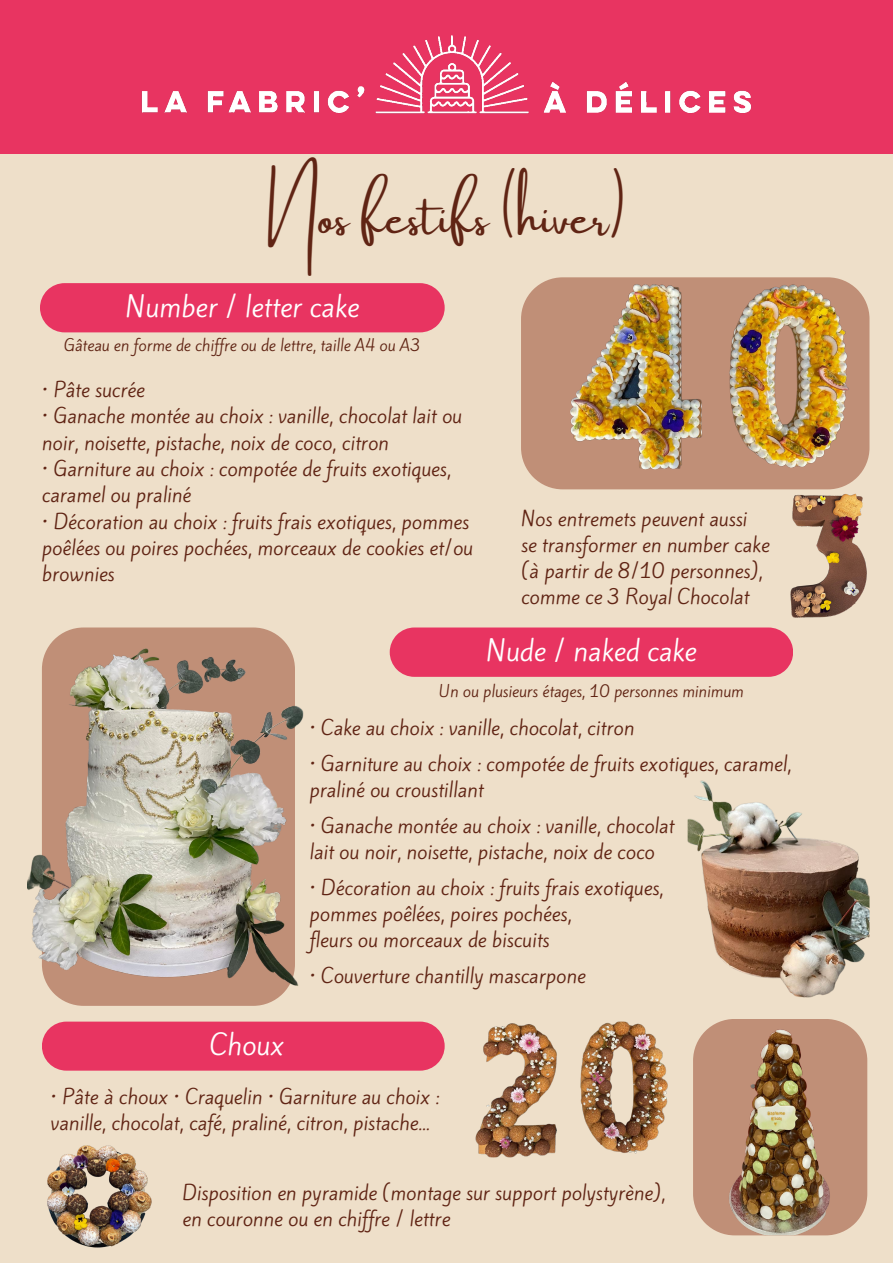
<style>
.page{position:relative;width:893px;height:1263px;background:#eedfc9}
.page>*{position:absolute;margin:0;border:0;box-sizing:border-box;transform-origin:0 0}
.t1{font:48.75px "Amsterdam One";color:#602414}
.t2{font:26.25px "Kite One";color:#fff}
.t3{font:18.75px/25.9px "Kite One";color:#602414}
.t4{font:15px "Kite One";color:#602414}
</style>
<div class="page">
<div style="left:0;top:0;width:893px;height:154px;background:#e83461"></div>
<img style="left:141px;top:35px;width:611px;height:79px">
<div style="left:42px;top:1021px;width:402px;height:49px;background:#e83461;border-radius:25px"></div>
<div style="left:40px;top:283px;width:404px;height:49px;background:#e83461"></div>
<div style="left:390px;top:627px;width:403px;height:50px;background:#e83461"></div>
<svg style="left:521px;top:277px;width:348px;height:212px;fill:#c08f77"></svg>
<img style="left:568px;top:283px;width:281px;height:186px;border-radius:18px">
<img style="left:687px;top:759px;width:182px;height:273px;border-radius:14px">
<img style="left:42px;top:1139px;width:112px;height:112px;border-radius:50%">
<svg style="left:693px;top:1019px;width:174px;height:207px"></svg>
<img style="left:708px;top:1019px;width:144px;height:216px;border-radius:11px">
<img style="left:466px;top:1021px;width:205px;height:136px;border-radius:13px">
<svg style="left:50px;top:627px;width:237px;height:379px;fill:#c08f77"></svg>
<img style="left:27px;top:644px;width:277px;height:345px">
<img style="left:761px;top:489px;width:106px;height:129px">
<h3 class="t1" style="left:268px;top:191px;width:359px">Nos festifs (hiver)</h3>
<h2 class="t2" style="left:125px;top:288px;width:235px">Number / letter cake</h2>
<h3 class="t4" style="left:64px;top:335px;width:358px">Gâteau en forme de chif re ou de lettre, taille A4 ou A3</h3>
<h3 class="t3" style="left:42px;top:377px;width:104px">• Pâte sucrée</h3>
<h3 class="t3" style="left:42px;top:403px;width:422px;line-height:26.2px">• Ganache montée au choix : vanille, chocolat lait ou noir, noisette, pistache, noix de coco, citron</h3>
<h3 class="t3" style="left:42px;top:456px;width:411px;line-height:26.2px">• Garniture au choix : compotée de fruits exotiques, caramel ou praliné</h3>
<h3 class="t3" style="left:42px;top:508px;width:432px;line-height:26.2px">• Décoration au choix : fruits frais exotiques, pommes poêlées ou poires pochées, morceaux de cookies et/ou brownies</h3>
<h3 class="t3" style="left:521px;top:506px;width:250px">Nos entremets peuvent aussi<br>se transformer en number cake (à partir de 8/10 personnes), comme ce 3 Royal Chocolat</h3>
<h2 class="t2" style="left:486px;top:632px;width:212px">Nude / naked cake</h2>
<p class="t4" style="left:439px;top:680px;width:306px">Un ou plusieurs étages, 10 personnes minimum</p>
<h2 class="t2" style="left:210px;top:1026px;width:76px">Choux</h2>
<p class="t3" style="left:309px;top:715px;width:326px">• Cake au choix : vanille, chocolat, citron</p>
<p class="t3" style="left:309px;top:751px;width:484px">• Garniture au choix : compotée de fruits exotiques, caramel, praliné ou croustillant</p>
<h3 class="t3" style="left:309px;top:813px;width:366px">• Ganache montée au choix : vanille, chocolat lait ou noir, noisette, pistache, noix de coco</h3>
<h3 class="t3" style="left:309px;top:875px;width:356px">• Décoration au choix : fruits frais exotiques, pommes poêlées, poires pochées,<br>fleurs ou morceaux de biscuits</h3>
<h3 class="t3" style="left:309px;top:963px;width:278px">• Couverture chantilly mascarpone</h3>
<p class="t3" style="left:51px;top:1084px;width:390px">• Pâte à choux • Craquelin • Garniture au choix : vanille, chocolat, café, praliné, citron, pistache…</p>
<p class="t3" style="left:182px;top:1180px;width:485px">Disposition en pyramide (montage sur support polystyrène), en couronne ou en chif re / lettre</p>
</div>
